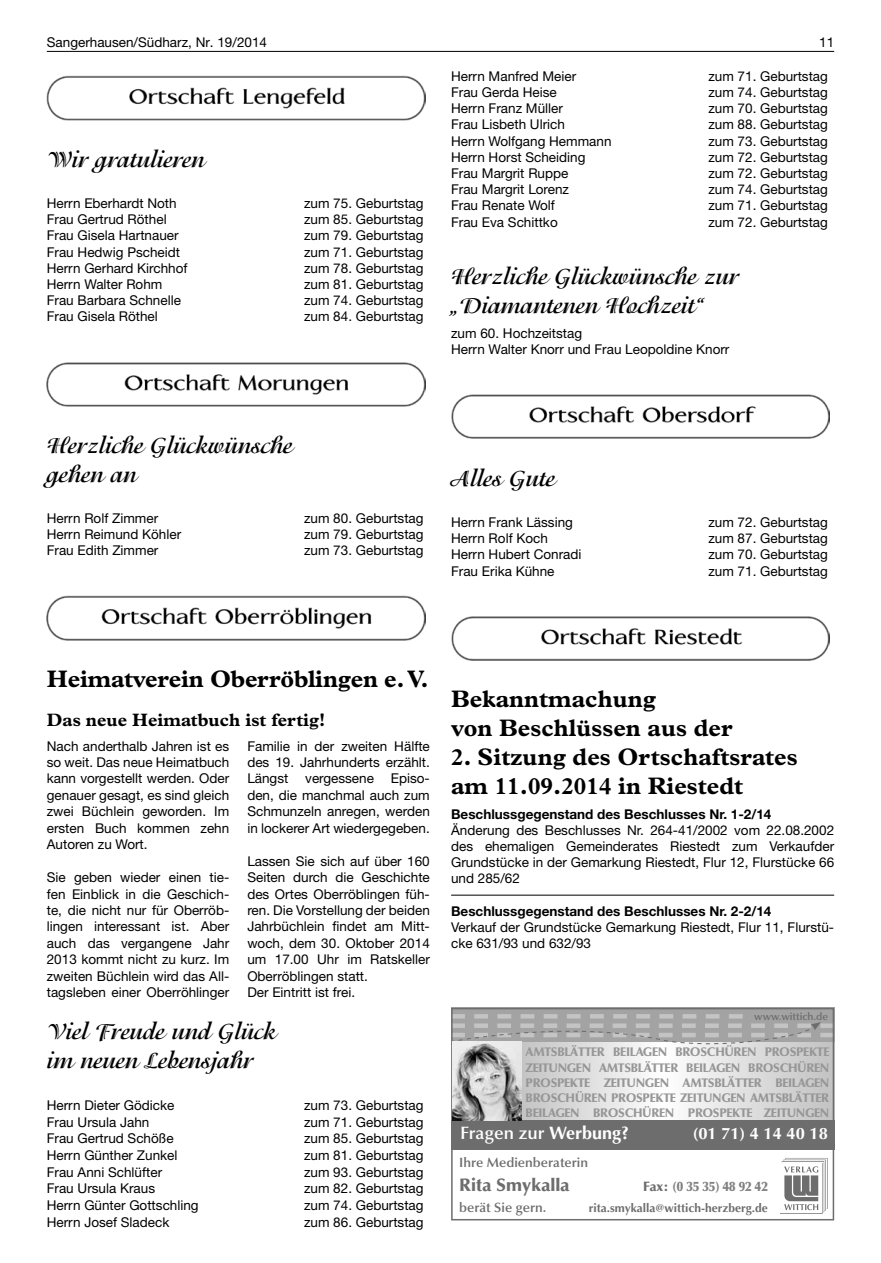
<style>
.page{position:relative;width:881px;height:1263px;background:#fff}
.page>*{position:absolute;margin:0;border:0;box-sizing:border-box;transform-origin:0 0}
.t1{font:700 24px/28.8px "Isadora";color:#000}
.t2{font:700 24px/28.8px "Plantin";color:#000}
.t3{font:700 18px "Plantin";color:#000}
.t4{font:600 18px "Optima LT";color:#fff}
.t5{font:900 18px "Optima LT";color:#6d6d6d}
.t6{font:700 16.5px "Optima LT";color:#fff}
.t7{font:13.5px/16.5px "Helvetica Neue LT";color:#000;text-align:justify}
.t8{font:700 13.5px "Helvetica Neue LT";color:#000}
.t9{font:600 13.5px "Optima LT";color:#6d6d6d}
.t10{font:900 13.5px "Optima LT";color:#7f7f7f;scale:.95 1}
.t11{font:900 12.45px/15.1px "Optima LT";letter-spacing:-.03em;color:#969696;text-align:justify}
.t12{font:700 12px "Optima LT";color:#6d6d6d}
.t13{font:600 10.5px "Optima LT";color:#6d6d6d}
.s1{font-weight:700}
.s2{color:#6d6d6d}
</style>
<div class="page">
<hr style="left:47px;top:51px;width:786px;height:1px;background:#000">
<img style="left:47px;top:75px;width:378px;height:45px">
<img style="left:47px;top:362px;width:378px;height:44px">
<svg style="left:62px;top:595px;width:348px;height:46px"></svg>
<img style="left:47px;top:596px;width:378px;height:44px">
<img style="left:451px;top:395px;width:378px;height:44px">
<img style="left:451px;top:616px;width:378px;height:44px">
<svg style="left:521px;top:1047px;width:309px;height:73px"></svg>
<div style="left:451px;top:1008px;width:382px;height:34px;background:#a3a3a3"></div>
<svg style="left:780px;top:1158px;width:47px;height:56px"></svg>
<div style="left:451px;top:1120px;width:382px;height:30px;background:#6d6d6d"></div>
<div style="left:451px;top:1008px;width:382px;height:212px;border:2px solid #6d6d6d"></div>
<svg style="left:451px;top:1014px;width:382px;height:33px"></svg>
<img style="left:452px;top:1042px;width:69px;height:78px">
<hr style="left:451px;top:895px;width:382px;height:1px;background:#000">
<p class="t7" style="left:47px;top:34px;width:222px">Sangerhausen/Südharz, Nr. 19/2014</p>
<p class="t7" style="left:818px;top:34px;width:17px">11</p>
<h1 class="t1" style="left:47px;top:145px;width:159px">Wir gratulieren</h1>
<p class="t7" style="left:47px;top:195px;width:131px">Herrn Eberhardt Noth</p>
<p class="t7" style="left:304px;top:195px;width:121px">zum 75. Geburtstag</p>
<p class="t7" style="left:47px;top:211px;width:121px">Frau Gertrud Röthel</p>
<p class="t7" style="left:304px;top:211px;width:121px">zum 85. Geburtstag</p>
<p class="t7" style="left:47px;top:227px;width:133px">Frau Gisela Hartnauer</p>
<p class="t7" style="left:304px;top:227px;width:121px">zum 79. Geburtstag</p>
<p class="t7" style="left:47px;top:243px;width:135px">Frau Hedwig Pscheidt</p>
<p class="t7" style="left:304px;top:243px;width:121px">zum 71. Geburtstag</p>
<p class="t7" style="left:47px;top:259px;width:142px">Herrn Gerhard Kirchhof</p>
<p class="t7" style="left:304px;top:259px;width:121px">zum 78. Geburtstag</p>
<p class="t7" style="left:47px;top:276px;width:117px">Herrn Walter Rohm</p>
<p class="t7" style="left:304px;top:276px;width:121px">zum 81. Geburtstag</p>
<p class="t7" style="left:47px;top:292px;width:136px">Frau Barbara Schnelle</p>
<p class="t7" style="left:304px;top:292px;width:121px">zum 74. Geburtstag</p>
<p class="t7" style="left:47px;top:308px;width:112px">Frau Gisela Röthel</p>
<p class="t7" style="left:304px;top:308px;width:121px">zum 84. Geburtstag</p>
<p class="t7" style="left:451px;top:68px;width:127px">Herrn Manfred Meier</p>
<p class="t7" style="left:708px;top:68px;width:121px">zum 71. Geburtstag</p>
<p class="t7" style="left:451px;top:84px;width:107px">Frau Gerda Heise</p>
<p class="t7" style="left:708px;top:84px;width:121px">zum 74. Geburtstag</p>
<p class="t7" style="left:451px;top:100px;width:113px">Herrn Franz Müller</p>
<p class="t7" style="left:708px;top:100px;width:121px">zum 70. Geburtstag</p>
<p class="t7" style="left:451px;top:116px;width:115px">Frau Lisbeth Ulrich</p>
<p class="t7" style="left:708px;top:116px;width:121px">zum 88. Geburtstag</p>
<p class="t7" style="left:451px;top:132px;width:162px">Herrn Wolfgang Hemmann</p>
<p class="t7" style="left:708px;top:132px;width:121px">zum 73. Geburtstag</p>
<p class="t7" style="left:451px;top:149px;width:136px">Herrn Horst Scheiding</p>
<p class="t7" style="left:708px;top:149px;width:121px">zum 72. Geburtstag</p>
<p class="t7" style="left:451px;top:165px;width:119px">Frau Margrit Ruppe</p>
<p class="t7" style="left:708px;top:165px;width:121px">zum 72. Geburtstag</p>
<p class="t7" style="left:451px;top:181px;width:119px">Frau Margrit Lorenz</p>
<p class="t7" style="left:708px;top:181px;width:121px">zum 74. Geburtstag</p>
<p class="t7" style="left:451px;top:197px;width:105px">Frau Renate Wolf</p>
<p class="t7" style="left:708px;top:197px;width:121px">zum 71. Geburtstag</p>
<p class="t7" style="left:451px;top:213px;width:108px">Frau Eva Schittko</p>
<p class="t7" style="left:708px;top:213px;width:121px">zum 72. Geburtstag</p>
<h1 class="t1" style="left:451px;top:262px;width:289px">Herzliche Glückwünsche zur „Diamantenen Hochzeit“</h1>
<p class="t7" style="left:451px;top:325px;width:280px">zum 60. Hochzeitstag<br>Herrn Walter Knorr und Frau Leopoldine Knorr</p>
<h1 class="t1" style="left:47px;top:431px;width:247px">Herzliche Glückwünsche gehen an</h1>
<p class="t7" style="left:47px;top:510px;width:113px">Herrn Rolf Zimmer</p>
<p class="t7" style="left:304px;top:510px;width:121px">zum 80. Geburtstag</p>
<p class="t7" style="left:47px;top:526px;width:136px">Herrn Reimund Köhler</p>
<p class="t7" style="left:304px;top:526px;width:121px">zum 79. Geburtstag</p>
<p class="t7" style="left:47px;top:542px;width:113px">Frau Edith Zimmer</p>
<p class="t7" style="left:304px;top:542px;width:121px">zum 73. Geburtstag</p>
<h1 class="t1" style="left:451px;top:464px;width:105px">Alles Gute</h1>
<p class="t7" style="left:451px;top:514px;width:123px">Herrn Frank Lässing</p>
<p class="t7" style="left:708px;top:514px;width:121px">zum 72. Geburtstag</p>
<p class="t7" style="left:451px;top:530px;width:98px">Herrn Rolf Koch</p>
<p class="t7" style="left:708px;top:530px;width:121px">zum 87. Geburtstag</p>
<p class="t7" style="left:451px;top:546px;width:132px">Herrn Hubert Conradi</p>
<p class="t7" style="left:708px;top:546px;width:121px">zum 70. Geburtstag</p>
<p class="t7" style="left:451px;top:562px;width:105px">Frau Erika Kühne</p>
<p class="t7" style="left:708px;top:562px;width:121px">zum 71. Geburtstag</p>
<h1 class="t2" style="left:47px;top:664px;width:383px">Heimatverein Oberröblingen e. V.</h1>
<h2 class="t3" style="left:47px;top:709px;width:280px">Das neue Heimatbuch ist fertig!</h2>
<p class="t7" style="left:247px;top:737px;width:184px">Familie in der zweiten Hälfte des 19. Jahrhunderts erzählt.<br>Längst vergessene Episo&shy;den, die manchmal auch zum Schmunzeln anregen, werden in lockerer Art wiedergegeben.</p>
<p class="t7" style="left:247px;top:852px;width:184px;text-align:left">Lassen Sie sich auf über 160<br>Seiten durch die Geschichte des Ortes Oberröblingen füh&shy;ren. Die Vorstellung der beiden<br>Jahrbüchlein findet am Mitt&shy;woch, dem 30. Oktober 2014 um 17.00 Uhr im Ratskeller<br>Oberröblingen statt.<br>Der Eintritt ist frei.</p>
<h1 class="t1" style="left:47px;top:1016px;width:230px;line-height:29.2px">Viel Freude und Glück im neuen Lebensjahr</h1>
<p class="t7" style="left:47px;top:1096px;width:129px">Herrn Dieter Gödicke</p>
<p class="t7" style="left:304px;top:1096px;width:121px">zum 73. Geburtstag</p>
<p class="t7" style="left:47px;top:1113px;width:104px">Frau Ursula Jahn</p>
<p class="t7" style="left:304px;top:1113px;width:121px">zum 71. Geburtstag</p>
<p class="t7" style="left:47px;top:1130px;width:128px">Frau Gertrud Schöße</p>
<p class="t7" style="left:304px;top:1130px;width:121px">zum 85. Geburtstag</p>
<p class="t7" style="left:47px;top:1147px;width:132px">Herrn Günther Zunkel</p>
<p class="t7" style="left:304px;top:1147px;width:121px">zum 81. Geburtstag</p>
<p class="t7" style="left:47px;top:1163px;width:117px">Frau Anni Schlüfter</p>
<p class="t7" style="left:304px;top:1163px;width:121px">zum 93. Geburtstag</p>
<p class="t7" style="left:47px;top:1180px;width:110px">Frau Ursula Kraus</p>
<p class="t7" style="left:304px;top:1180px;width:121px">zum 82. Geburtstag</p>
<p class="t7" style="left:47px;top:1197px;width:153px">Herrn Günter Gottschling</p>
<p class="t7" style="left:304px;top:1197px;width:121px">zum 74. Geburtstag</p>
<p class="t7" style="left:47px;top:1213px;width:124px">Herrn Josef Sladeck</p>
<p class="t7" style="left:304px;top:1213px;width:121px">zum 86. Geburtstag</p>
<p class="t7" style="left:47px;top:737px;width:184px">Nach anderthalb Jahren ist es so weit. Das neue Heimatbuch kann vorgestellt werden. Oder genauer gesagt, es sind gleich zwei Büchlein geworden. Im ersten Buch kommen zehn Autoren zu Wort.</p>
<p class="t7" style="left:47px;top:869px;width:184px">Sie geben wieder einen tie&shy;fen Einblick in die Geschich&shy;te, die nicht nur für Oberröb&shy;lingen interessant ist. Aber auch das vergangene Jahr 2013 kommt nicht zu kurz. Im zweiten Büchlein wird das All&shy;tagsleben einer Oberröhlinger</p>
<h1 class="t2" style="left:451px;top:684px;width:283px">Bekanntmachung<br>von Beschlüssen aus der</h1>
<h1 class="t2" style="left:451px;top:742px;width:348px">2. Sitzung des Ortschaftsrates am 11.09.2014 in Riestedt</h1>
<p class="t8" style="left:451px;top:805px;width:322px">Beschlussgegenstand des Beschlusses Nr. 1-2/14</p>
<p class="t7" style="left:451px;top:822px;width:384px">Änderung des Beschlusses Nr. 264-41/2002 vom 22.08.2002 des ehemaligen Gemeinderates Riestedt zum Verkaufder Grundstücke in der Gemarkung Riestedt, Flur 12, Flurstücke 66 und 285/62</p>
<p class="t8" style="left:451px;top:903px;width:322px">Beschlussgegenstand des Beschlusses Nr. 2-2/14</p>
<p class="t7" style="left:451px;top:919px;width:384px">Verkauf der Grundstücke Gemarkung Riestedt, Flur 11, Flurstü&shy;cke 631/93 und 632/93</p>
<p class="t13" style="left:754px;top:1010px;width:75px">www.wittich.de</p>
<p class="t11" style="left:525px;top:1045px;width:305px">AMTSBLÄTTER BEILAGEN BROSCHÜREN PROSPEKTE ZEITUNGEN AMTSBLÄTTER BEILAGEN BROSCHÜREN PROSPEKTE ZEITUNGEN AMTSBLÄTTER BEILAGEN BROSCHÜREN PROSPEKTE ZEITUNGEN AMTSBLÄTTER BEILAGEN BROSCHÜREN PROSPEKTE ZEITUNGEN</p>
<h2 class="t4" style="left:460px;top:1123px;width:170px">Fragen zur <span class="s1">Werbung?</span></h2>
<p class="t6" style="left:692px;top:1124px;width:136px">(01 71) 4 14 40 18</p>
<p class="t9" style="left:459px;top:1155px;width:130px">Ihre Medienberaterin</p>
<h2 class="t5" style="left:459px;top:1175px;width:112px">Rita Smykalla</h2>
<p class="t10" style="left:642px;top:1179px;width:133px"><span class="s2">Fax:</span> (0 35 35) 48 92 42</p>
<p class="t9" style="left:459px;top:1199px;width:89px">berät Sie gern.</p>
<p class="t12" style="left:588px;top:1201px;width:180px">rita.smykalla@wittich-herzberg.de</p>
</div>
